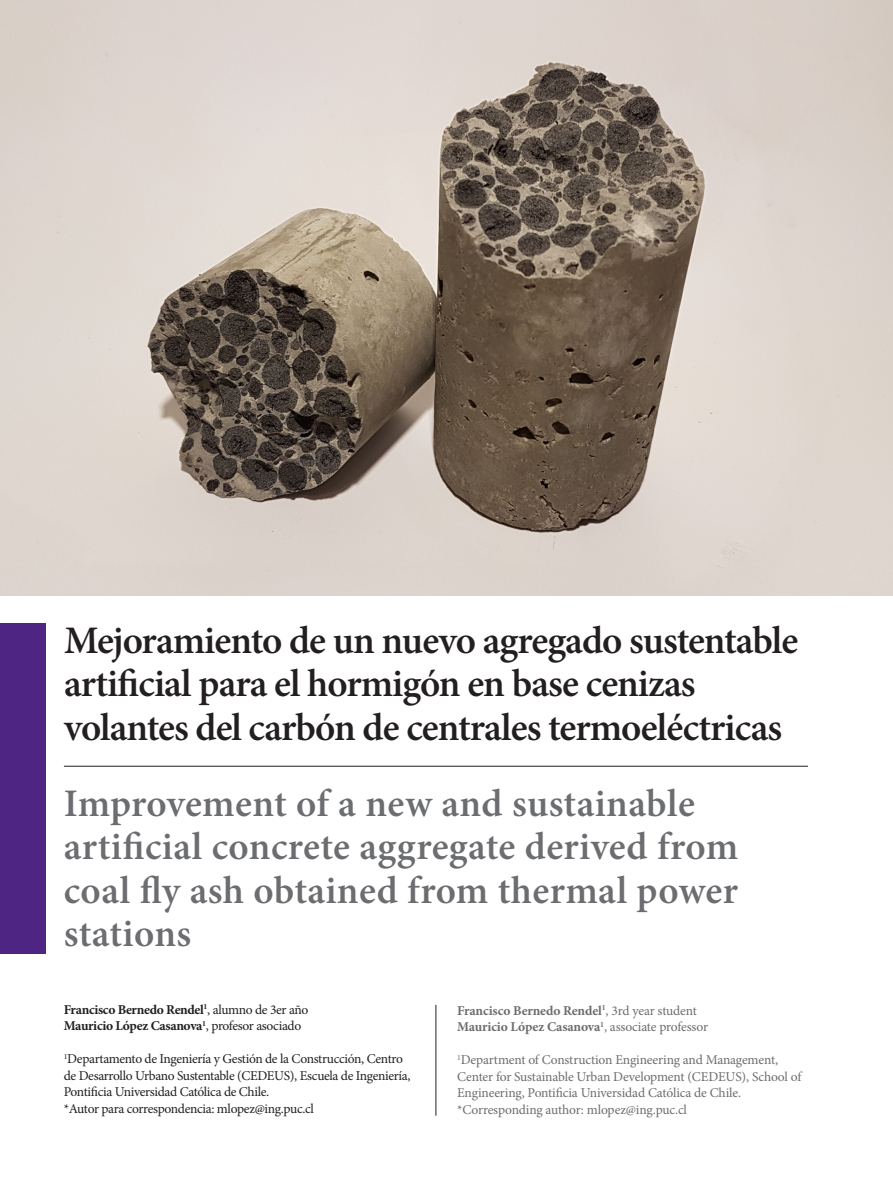
<style>
.page{position:relative;width:893px;height:1191px;background:#fff}
.page>*{position:absolute;margin:0;border:0;box-sizing:border-box;transform-origin:0 0}
.t1{font:600 39px/43.5px "Minion Pro";letter-spacing:-.025em;color:#231f20}
.t2{font:600 39px/43.5px "Minion Pro";letter-spacing:.01em;color:#6c6d70}
.t3{font:13.5px/16.5px "Minion Pro";letter-spacing:-.025em;color:#231f20}
.t4{font:13.5px/16.5px "Minion Pro";letter-spacing:-.01em;color:#6c6d70}
.t5{font:700 13.5px/16.5px "Minion Pro";letter-spacing:-.01em;color:#6c6d70}
.t6{font:700 13.5px/16.5px "Minion Pro";letter-spacing:-.025em;color:#231f20}
.s1{font-weight:400}
</style>
<div class="page">
<hr style="left:64px;top:766px;width:744px;height:1px;background:#231f20">
<div style="left:0;top:622px;width:46px;height:331px;background:#4e2582"></div>
<hr style="left:436px;top:1005px;width:1px;height:110px;background:#231f20">
<img style="left:0;top:0;width:893px;height:595px">
<h1 class="t1" style="left:64px;top:618px;width:736px">Mejoramiento de un nuevo agregado sustentable artificial para el hormigón en base cenizas volantes del carbón de centrales termoeléctricas</h1>
<h1 class="t2" style="left:64px;top:781px;width:676px">Improvement of a new and sustainable artificial concrete aggregate derived from coal fly ash obtained from thermal power stations</h1>
<p class="t6" style="left:64px;top:1001px;width:246px">Francisco Bernedo Rendel<sup>1</sup><span class="s1">, alumno de 3er año<br></span>Mauricio López Casanova<sup>1</sup><span class="s1">, profesor asociado</span></p>
<p class="t3" style="left:64px;top:1050px;width:348px"><sup>1</sup>Departamento de Ingeniería y Gestión de la Construcción, Centro de Desarrollo Urbano Sustentable (CEDEUS), Escuela de Ingeniería, Pontificia Universidad Católica de Chile.<br>*Autor para correspondencia: mlopez@ing.puc.cl</p>
<p class="t5" style="left:457px;top:1002px;width:252px">Francisco Bernedo Rendel<sup>1</sup><span class="s1">, 3rd year student<br></span>Mauricio López Casanova<sup>1</sup><span class="s1">, associate professor</span></p>
<p class="t4" style="left:457px;top:1051px;width:346px"><sup>1</sup>Department of Construction Engineering and Management, Center for Sustainable Urban Development (CEDEUS), School of Engineering, Pontificia Universidad Católica de Chile. *Corresponding author: mlopez@ing.puc.cl</p>
</div>
